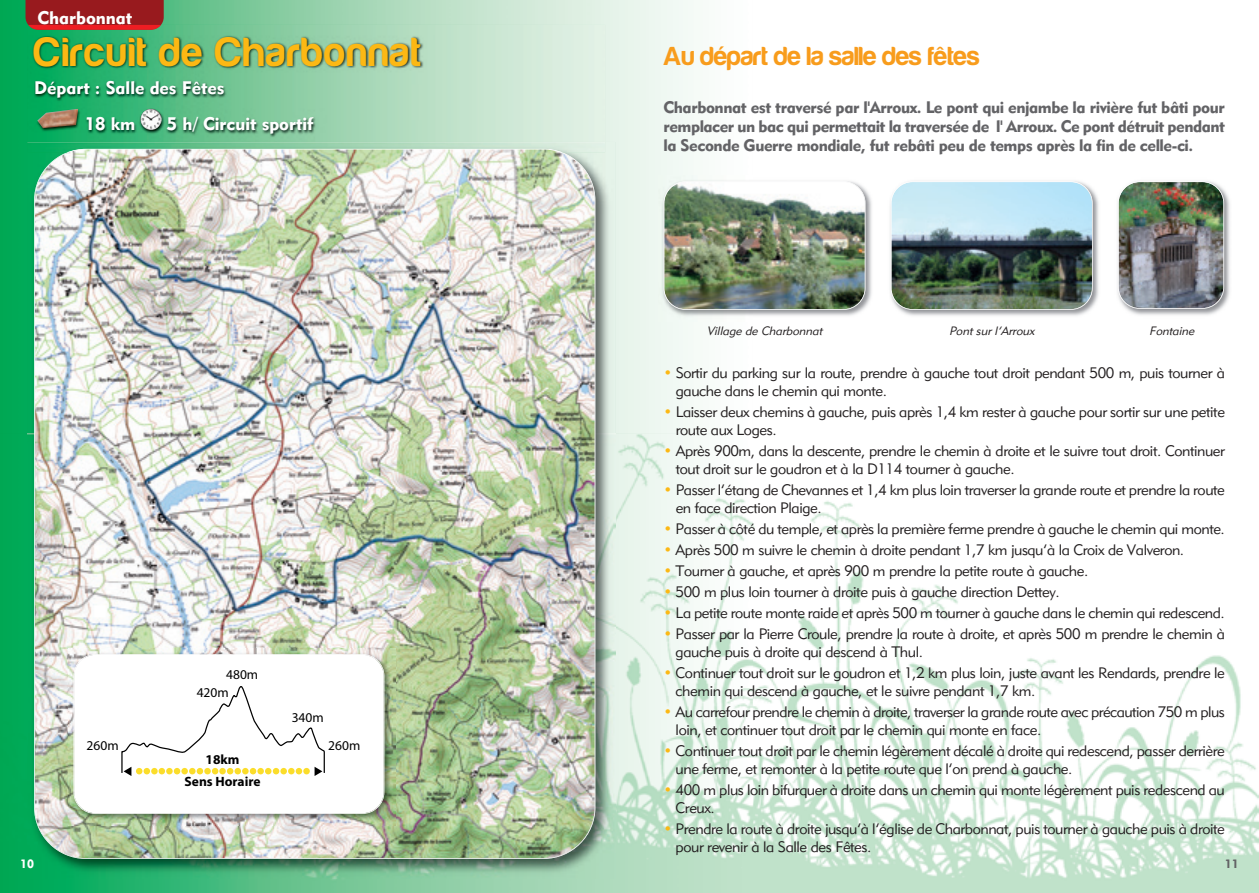
<style>
.page{position:relative;width:1259px;height:893px;background:#fff}
.page>*{position:absolute;margin:0;border:0;box-sizing:border-box;transform-origin:0 0}
.t1{font:42px "Harabara";letter-spacing:.04em;color:#fcb814}
.t2{font:27px "Harabara";color:#f89c1c}
.t3{font:18px/36px "Geometric 415 BT Black A";color:#fff}
.t4{font:16.5px/18.8px "Geometric 415 BT Black A";letter-spacing:-.025em;color:#636366;text-align:justify}
.t5{font:15px/18px "Geometric 415 BT Lite A";letter-spacing:-.025em;color:#231f20}
.t6{font:13.5px "Myriad Pro";color:#000}
.t7{font:700 13.5px/22.5px "Myriad Pro";color:#000;text-align:center}
.t8{font:italic 12px "Geometric 415 BT Lite A";color:#231f20}
.t9{font:12px "Geometric 415 BT Black A";color:#fff}
.t10{font:12px "Geometric 415 BT Black A";color:#636366}
.s1{color:#fcb814}
</style>
<div class="page">
<img style="left:0;top:0;width:1259px;height:893px">
<img style="left:27px;top:142px;width:588px;height:736px">
<img style="left:35px;top:150px;width:560px;height:708px;border-radius:51px">
<div style="left:26px;top:0;width:138px;height:30px;background:#981a1e"></div>
<img style="left:28px;top:25px;width:133px;height:5px">
<img style="left:27px;top:142px;width:578px;height:10px">
<img style="left:67px;top:149px;width:495px;height:3px">
<img style="left:69px;top:150px;width:491px;height:2px">
<img style="left:37px;top:109px;width:41px;height:19px">
<img style="left:140px;top:109px;width:22px;height:21px;border-radius:50%">
<img style="left:68px;top:648px;width:327px;height:177px">
<div style="left:74px;top:655px;width:310px;height:158px;background:#fff;border-radius:21px"></div>
<svg style="left:121px;top:686px;width:204px;height:90px"></svg>
<div style="left:73px;top:654px;width:311px;height:160px;border:2px solid #fff;border-radius:22px"></div>
<img style="left:658px;top:176px;width:219px;height:145px">
<img style="left:664px;top:182px;width:201px;height:127px;border-radius:21px">
<div style="left:663px;top:181px;width:202px;height:129px;border:2px solid #fff;border-radius:22px"></div>
<img style="left:885px;top:176px;width:219px;height:145px">
<img style="left:891px;top:182px;width:201px;height:127px;border-radius:21px">
<div style="left:890px;top:181px;width:202px;height:129px;border:2px solid #fff;border-radius:22px"></div>
<img style="left:1112px;top:176px;width:123px;height:144px">
<img style="left:1118px;top:182px;width:105px;height:126px;border-radius:21px">
<div style="left:1117px;top:181px;width:107px;height:128px;border:2px solid #fff;border-radius:22px"></div>
<p class="t3" style="left:37px;top:1px;width:96px">Charbonnat</p>
<h1 class="t1" style="left:34px;top:26px;width:388px">Circuit de Charbonnat</h1>
<p class="t3" style="left:85px;top:72px;width:141px;text-indent:-51px">Départ : Salle des Fêtes<br>18 km</p>
<p class="t3" style="left:167px;top:108px;width:148px">5 h/ Circuit sportif</p>
<p class="t6" style="left:226px;top:669px;width:34px">480m</p>
<p class="t6" style="left:197px;top:687px;width:34px">420m</p>
<p class="t6" style="left:292px;top:712px;width:34px">340m</p>
<p class="t6" style="left:87px;top:740px;width:34px">260m</p>
<p class="t6" style="left:328px;top:740px;width:34px">260m</p>
<p class="t7" style="left:184px;top:749px;width:78px">18km<br>Sens Horaire</p>
<h2 class="t2" style="left:663px;top:40px;width:318px">Au départ de la salle des fêtes</h2>
<p class="t4" style="left:663px;top:100px;width:563px">Charbonnat est traversé par l'Arroux. Le pont qui enjambe la rivière fut bâti pour remplacer un bac qui permettait la traversée de l' Arroux. Ce pont détruit pendant la Seconde Guerre mondiale, fut rebâti peu de temps après la fin de celle-ci.</p>
<p class="t8" style="left:707px;top:327px;width:119px">Village de Charbonnat</p>
<p class="t8" style="left:949px;top:327px;width:89px">Pont sur l’Arroux</p>
<p class="t8" style="left:1149px;top:327px;width:49px">Fontaine</p>
<p class="t5" style="left:675px;top:365px;width:551px;text-indent:-12px"><span class="s1">•</span> Sortir du parking sur la route, prendre à gauche tout droit pendant 500 m, puis tourner à gauche dans le chemin qui monte.</p>
<p class="t5" style="left:675px;top:404px;width:551px;text-indent:-12px"><span class="s1">•</span> Laisser deux chemins à gauche, puis après 1,4 km rester à gauche pour sortir sur une petite route aux Loges.</p>
<p class="t5" style="left:675px;top:443px;width:551px;text-indent:-12px"><span class="s1">•</span> Après 900m, dans la descente, prendre le chemin à droite et le suivre tout droit. Continuer tout droit sur le goudron et à la D114 tourner à gauche.</p>
<p class="t5" style="left:675px;top:482px;width:551px;text-indent:-12px"><span class="s1">•</span> Passer l’étang de Chevannes et 1,4 km plus loin traverser la grande route et prendre la route en face direction Plaige.</p>
<p class="t5" style="left:663px;top:521px;width:563px"><span class="s1">•</span> Passer à côté du temple, et après la première ferme prendre à gauche le chemin qui monte.</p>
<p class="t5" style="left:663px;top:542px;width:522px"><span class="s1">•</span> Après 500 m suivre le chemin à droite pendant 1,7 km jusqu’à la Croix de Valveron.</p>
<p class="t5" style="left:663px;top:563px;width:426px"><span class="s1">•</span> Tourner à gauche, et après 900 m prendre la petite route à gauche.</p>
<p class="t5" style="left:663px;top:584px;width:398px"><span class="s1">•</span> 500 m plus loin tourner à droite puis à gauche direction Dettey.</p>
<p class="t5" style="left:663px;top:605px;width:563px"><span class="s1">•</span> La petite route monte raide et après 500 m tourner à gauche dans le chemin qui redescend.</p>
<p class="t5" style="left:675px;top:626px;width:551px;text-indent:-12px"><span class="s1">•</span> Passer par la Pierre Croule, prendre la route à droite, et après 500 m prendre le chemin à gauche puis à droite qui descend à Thul.</p>
<p class="t5" style="left:675px;top:665px;width:551px;text-indent:-12px"><span class="s1">•</span> Continuer tout droit sur le goudron et 1,2 km plus loin, juste avant les Rendards, prendre le chemin qui descend à gauche, et le suivre pendant 1,7 km.</p>
<p class="t5" style="left:675px;top:704px;width:551px;text-indent:-12px"><span class="s1">•</span> Au carrefour prendre le chemin à droite, traverser la grande route avec précaution 750 m plus loin, et continuer tout droit par le chemin qui monte en face.</p>
<p class="t5" style="left:675px;top:743px;width:551px;text-indent:-12px"><span class="s1">•</span> Continuer tout droit par le chemin légèrement décalé à droite qui redescend, passer derrière une ferme, et remonter à la petite route que l’on prend à gauche.</p>
<p class="t5" style="left:675px;top:782px;width:551px;text-indent:-12px"><span class="s1">•</span> 400 m plus loin bifurquer à droite dans un chemin qui monte légèrement puis redescend au<br>Creux.</p>
<p class="t5" style="left:675px;top:821px;width:551px;text-indent:-12px"><span class="s1">•</span> Prendre la route à droite jusqu’à l’église de Charbonnat, puis tourner à gauche puis à droite pour revenir à la Salle des Fêtes.</p>
<p class="t9" style="left:20px;top:860px;width:15px">10</p>
<p class="t10" style="left:1225px;top:860px;width:15px">11</p>
</div>
